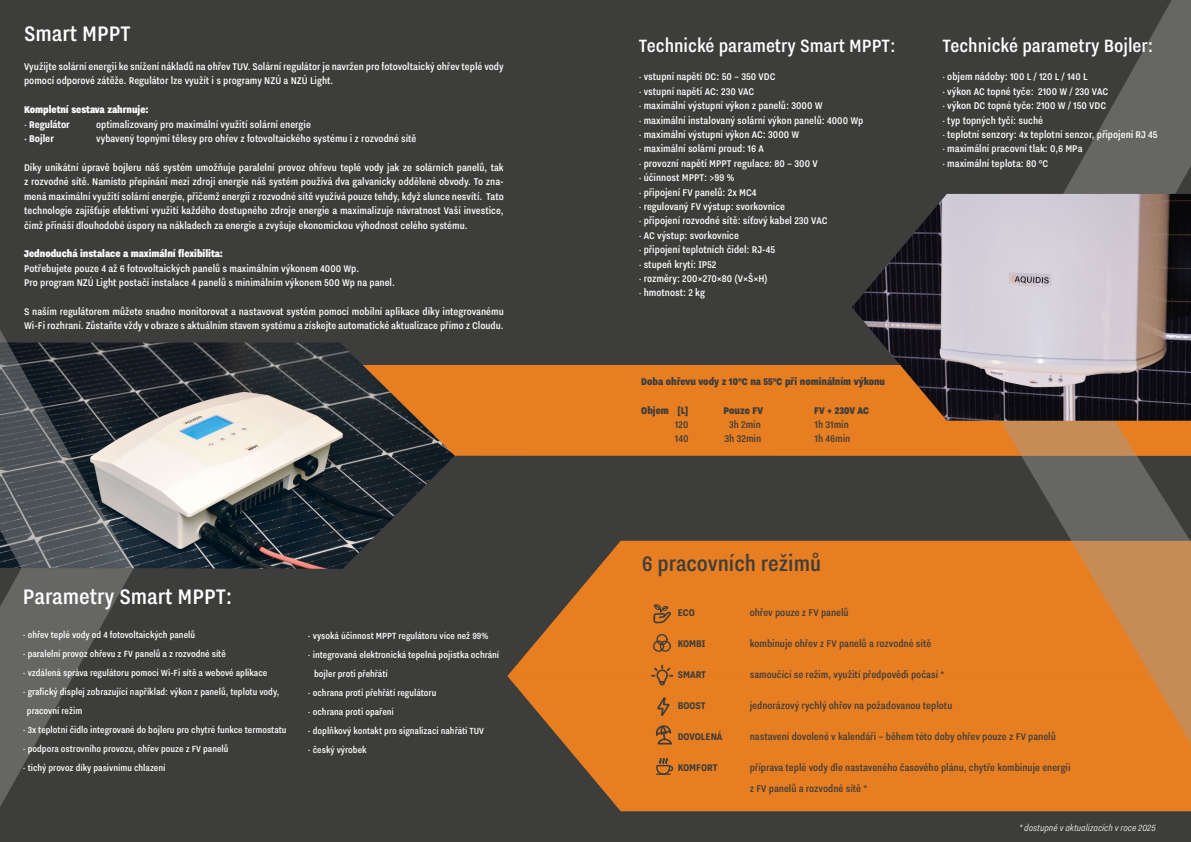
<style>
.page{position:relative;width:1191px;height:842px;background:#3d3d3b}
.page>*{position:absolute;margin:0;border:0;box-sizing:border-box;transform-origin:0 0}
.t1{font:500 26px "Nitti Grotesk Cond";color:#fff}
.t2{font:500 26px "Nitti Grotesk Cond";color:#3d3d3b}
.t3{font:500 22px "Nitti Grotesk Cond";color:#fff}
.t4{font:500 12px/14.4px "Nitti Grotesk Cond";color:#fff}
.t5{font:500 12px/21px "Nitti Grotesk Cond";color:#3d3d3b}
.t6{font:900 12px/14.4px "Nitti Grotesk Cond";color:#fff}
.t7{font:900 12px "Nitti Grotesk Cond";color:#3d3d3b}
.t8{font:700 12px "Nitti Grotesk Cond";color:#3d3d3b}
.t9{font:700 12px "Nitti Grotesk Cond";color:#fff}
.t10{font:500 11px "Nitti Grotesk Cond";color:#fff}
.t11{font:italic 300 11px "Nitti Grotesk Cond";color:#fff}
.s1{font-weight:500;font-size:11px}
.s2{font-weight:700}
.s3{font-size:11px}
</style>
<div class="page">
<div style="left:455px;top:365px;width:512px;height:91px;background:#e77e21"></div>
<img style="left:134px;top:343px;width:321px;height:226px">
<svg style="left:0;top:330px;width:134px;height:477px"></svg>
<svg style="left:967px;top:0;width:224px;height:194px"></svg>
<svg style="left:507px;top:541px;width:460px;height:135px;background:#d17524"></svg>
<svg style="left:507px;top:676px;width:460px;height:135px;background:#d17524"></svg>
<svg style="left:967px;top:421px;width:224px;height:391px;background:#c07634"></svg>
<svg style="left:657px;top:697px;width:12px;height:19px"></svg>
<svg style="left:656px;top:758px;width:17px;height:17px"></svg>
<svg style="left:656px;top:725px;width:16px;height:19px"></svg>
<svg style="left:653px;top:634px;width:18px;height:18px"></svg>
<svg style="left:651px;top:665px;width:22px;height:20px"></svg>
<svg style="left:653px;top:604px;width:18px;height:19px"></svg>
<img style="left:852px;top:194px;width:339px;height:227px">
<h1 class="t1" style="left:24px;top:20px;width:108px">Smart MPPT</h1>
<p class="t4" style="left:24px;top:59px;width:481px">Využijte solární energii ke snížení nákladů na ohřev TUV. Solární regulátor je navržen pro fotovoltaický ohřev teplé vody pomocí odporové zátěže. Regulátor lze využít i s programy NZÚ a NZÚ Light.</p>
<p class="t6" style="left:24px;top:102px;width:126px">Kompletní sestava zahrnuje: <span class="s1">·</span> <span class="s2">Regulátor</span></p>
<p class="t4" style="left:96px;top:117px;width:216px">optimalizovaný pro maximální využití solární energie</p>
<p class="t9" style="left:24px;top:132px;width:31px"><span class="s3">·</span> Bojler</p>
<p class="t4" style="left:96px;top:131px;width:322px">vybavený topnými tělesy pro ohřev z fotovoltaického systému i z rozvodné sítě</p>
<p class="t4" style="left:24px;top:160px;width:481px;text-align:justify">Díky unikátní úpravě bojleru náš systém umožňuje paralelní provoz ohřevu teplé vody jak ze solárních panelů, tak z rozvodné sítě. Namísto přepínání mezi zdroji energie náš systém používá dva galvanicky oddělené obvody. To zna&shy;mená maximální využití solární energie, přičemž energii z rozvodné sítě využívá pouze tehdy, když slunce nesvítí. Tato technologie zajišťuje efektivní využití každého dostupného zdroje energie a maximalizuje návratnost Vaší investice, čímž přináší dlouhodobé úspory na nákladech za energie a zvyšuje ekonomickou výhodnost celého systému.</p>
<p class="t6" style="left:24px;top:246px;width:200px">Jednoduchá instalace a maximální flexibilita:</p>
<p class="t4" style="left:24px;top:261px;width:372px">Potřebujete pouze 4 až 6 fotovoltaických panelů s maximálním výkonem 4000 Wp.<br>Pro program NZÚ Light postačí instalace 4 panelů s minimálním výkonem 500 Wp na panel.</p>
<p class="t4" style="left:24px;top:304px;width:481px">S naším regulátorem můžete snadno monitorovat a nastavovat systém pomocí mobilní aplikace díky integrovanému<br>Wi-Fi rozhraní. Zůstaňte vždy v obraze s aktuálním stavem systému a získejte automatické aktualizace přímo z Cloudu.</p>
<h1 class="t1" style="left:23px;top:583px;width:211px">Parametry Smart MPPT:</h1>
<p class="t10" style="left:23px;top:629px;width:174px">· ohřev teplé vody od 4 fotovoltaických panelů</p>
<p class="t10" style="left:23px;top:648px;width:204px">· paralelní provoz ohřevu z FV panelů a z rozvodné sítě</p>
<p class="t10" style="left:23px;top:667px;width:246px">· vzdálená správa regulátoru pomocí Wi-Fi sítě a webové aplikace</p>
<p class="t10" style="left:23px;top:686px;width:258px">· grafický displej zobrazující například: výkon z panelů, teplotu vody,</p>
<p class="t10" style="left:27px;top:705px;width:57px">pracovní režim</p>
<p class="t10" style="left:23px;top:724px;width:265px">· 3x teplotní čidlo integrované do bojleru pro chytré funkce termostatu</p>
<p class="t10" style="left:23px;top:743px;width:207px">· podpora ostrovního provozu, ohřev pouze z FV panelů</p>
<p class="t10" style="left:23px;top:762px;width:144px">· tichý provoz díky pasivnímu chlazení</p>
<p class="t10" style="left:308px;top:630px;width:182px">· vysoká účinnost MPPT regulátoru více než 99%</p>
<p class="t10" style="left:308px;top:649px;width:193px">· integrovaná elektronická tepelná pojistka ochrání</p>
<p class="t10" style="left:314px;top:668px;width:75px">bojler proti přehřátí</p>
<p class="t10" style="left:308px;top:687px;width:130px">· ochrana proti přehřátí regulátoru</p>
<p class="t10" style="left:308px;top:706px;width:87px">· ochrana proti opaření</p>
<p class="t10" style="left:308px;top:725px;width:178px">· doplňkový kontakt pro signalizaci nahřátí TUV</p>
<p class="t10" style="left:308px;top:744px;width:60px">· český výrobek</p>
<h2 class="t3" style="left:639px;top:33px;width:258px">Technické parametry Smart MPPT:</h2>
<p class="t4" style="left:639px;top:69px;width:226px"><span class="s3">·</span> vstupní napětí DC: 50 – 350 VDC<br><span class="s3">·</span> vstupní napětí AC: 230 VAC<br><span class="s3">·</span> maximální výstupní výkon z panelů: 3000 W<br><span class="s3">·</span> maximální instalovaný solární výkon panelů: 4000 Wp <span class="s3">·</span> maximální výstupní výkon AC: 3000 W<br><span class="s3">·</span> maximální solární proud: 16 A<br><span class="s3">·</span> provozní napětí MPPT regulace: 80 – 300 V<br><span class="s3">·</span> účinnost MPPT: &gt;99 %<br><span class="s3">·</span> připojení FV panelů: 2x MC4<br><span class="s3">·</span> regulovaný FV výstup: svorkovnice<br><span class="s3">·</span> připojení rozvodné sítě: síťový kabel 230 VAC<br><span class="s3">·</span> AC výstup: svorkovnice<br><span class="s3">·</span> připojení teplotních čidel: RJ-45<br><span class="s3">·</span> stupeň krytí: IP52<br><span class="s3">·</span> rozměry: 200×270×80 (V×Š×H)<br><span class="s3">·</span> hmotnost: 2 kg</p>
<p class="t7" style="left:641px;top:375px;width:245px">Doba ohřevu vody z 10°C na 55°C při nominálním výkonu</p>
<p class="t7" style="left:641px;top:403px;width:49px">Objem [L]</p>
<p class="t7" style="left:723px;top:403px;width:41px">Pouze FV</p>
<p class="t7" style="left:814px;top:403px;width:56px">FV + 230V AC</p>
<p class="t5" style="left:675px;top:414px;width:15px">120</p>
<p class="t5" style="left:729px;top:414px;width:33px">3h 2min</p>
<p class="t5" style="left:814px;top:414px;width:36px">1h 31min</p>
<p class="t5" style="left:675px;top:428px;width:15px">140</p>
<p class="t5" style="left:724px;top:428px;width:38px">3h 32min</p>
<p class="t5" style="left:814px;top:428px;width:37px">1h 46min</p>
<h2 class="t3" style="left:942px;top:33px;width:212px">Technické parametry Bojler:</h2>
<p class="t4" style="left:942px;top:69px;width:217px"><span class="s3">·</span> objem nádoby: 100 L / 120 L / 140 L<br><span class="s3">·</span> výkon AC topné tyče: 2100 W / 230 VAC<br><span class="s3">·</span> výkon DC topné tyče: 2100 W / 150 VDC<br><span class="s3">·</span> typ topných tyčí: suché<br><span class="s3">·</span> teplotní senzory: 4x teplotní senzor, připojení RJ 45 <span class="s3">·</span> maximální pracovní tlak: 0,6 MPa<br><span class="s3">·</span> maximální teplota: 80 °C</p>
<h1 class="t2" style="left:641px;top:549px;width:181px">6 pracovních režimů</h1>
<p class="t8" style="left:677px;top:606px;width:19px">ECO</p>
<p class="t5" style="left:749px;top:602px;width:100px">ohřev pouze z FV panelů</p>
<p class="t8" style="left:677px;top:637px;width:29px">KOMBI</p>
<p class="t5" style="left:749px;top:633px;width:183px">kombinuje ohřev z FV panelů a rozvodné sítě</p>
<p class="t8" style="left:677px;top:668px;width:30px">SMART</p>
<p class="t5" style="left:749px;top:664px;width:196px">samoučící se režim, využití předpovědi počasí *</p>
<p class="t8" style="left:677px;top:699px;width:29px">BOOST</p>
<p class="t5" style="left:749px;top:695px;width:204px">jednorázový rychlý ohřev na požadovanou teplotu</p>
<p class="t8" style="left:677px;top:730px;width:46px">DOVOLENÁ</p>
<p class="t5" style="left:749px;top:726px;width:308px">nastavení dovolené v kalendáři – během této doby ohřev pouze z FV panelů</p>
<p class="t8" style="left:677px;top:761px;width:41px">KOMFORT</p>
<p class="t5" style="left:749px;top:757px;width:322px">příprava teplé vody dle nastaveného časového plánu, chytře kombinuje energii z FV panelů a rozvodné sítě *</p>
<p class="t11" style="left:1019px;top:822px;width:138px">* dostupné v aktualizacích v roce 2025</p>
</div>
